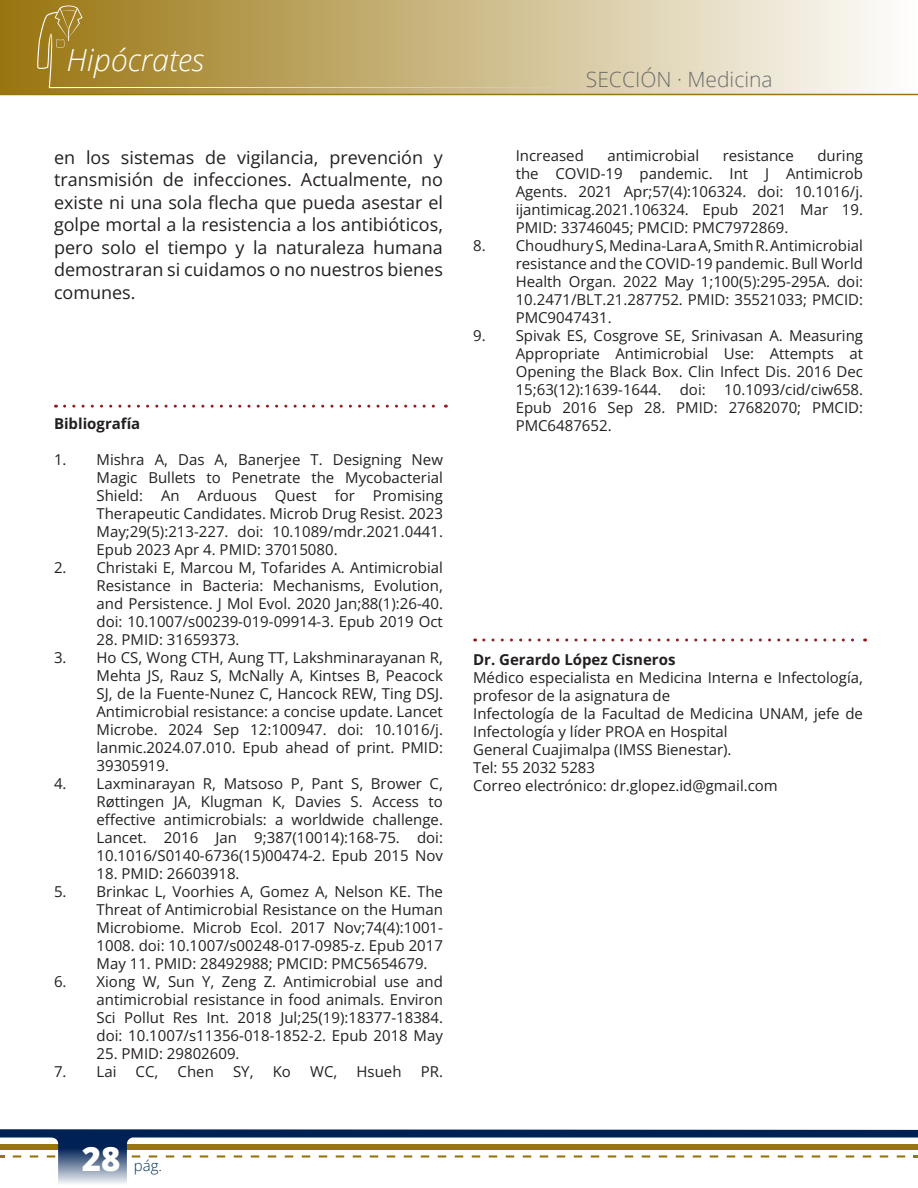
<style>
.page{position:relative;width:918px;height:1188px;background:#fff}
.page>*{position:absolute;margin:0;border:0;box-sizing:border-box;transform-origin:0 0}
.t1{font:italic 300 30.45px "Open Sans";color:#fff}
.t2{font:300 21px "Open Sans";color:#6d6d6d}
.t3{font:18px/22.5px "Open Sans";color:#231f20;text-align:justify}
.t4{font:15px/18px "Open Sans";color:#231f20;text-align:justify}
.t5{font:700 15px "Open Sans";color:#231f20}
.t6{font:300 15px "Open Sans";color:#00365f}
.s1{font-weight:800;font-size:33px;color:#fff}
</style>
<div class="page">
<div style="left:0;top:0;width:918px;height:94px;background:linear-gradient(to right,#99750f,#fefefd)"></div>
<svg style="left:37px;top:6px;width:537px;height:82px;background:#bba460"></svg>
<hr style="left:0;top:94px;width:918px;height:1px;background:#99750f">
<svg style="left:0;top:1129px;width:914px;height:55px"></svg>
<hr style="left:917px;top:0;width:1px;height:94px;background:#fefefd">
<svg style="left:914px;top:1129px;width:4px;height:29px"></svg>
<svg style="left:65px;top:405px;width:381px;height:3px"></svg>
<svg style="left:484px;top:639px;width:382px;height:3px"></svg>
<h1 class="t1" style="left:67px;top:39px;width:139px">Hipócrates</h1>
<p class="t3" style="left:54px;top:146px;width:390px">en los sistemas de vigilancia, prevención y transmisión de infecciones. Actualmente, no existe ni una sola flecha que pueda asestar el golpe mortal a la resistencia a los antibióticos, pero solo el tiempo y la naturaleza humana demostraran si cuidamos o no nuestros bienes comunes.</p>
<p class="t5" style="left:54px;top:413px;width:88px">Bibliografía</p>
<p class="t4" style="left:97px;top:450px;width:348px;text-indent:-43px">1. Mishra A, Das A, Banerjee T. Designing New Magic Bullets to Penetrate the Mycobacterial Shield: An Arduous Quest for Promising Therapeutic Candidates. Microb Drug Resist. 2023<br>May;29(5):213-227. doi: 10.1089/mdr.2021.0441.<br>Epub 2023 Apr 4. PMID: 37015080.</p>
<p class="t4" style="left:97px;top:558px;width:348px;text-indent:-43px">2. Christaki E, Marcou M, Tofarides A. Antimicrobial Resistance in Bacteria: Mechanisms, Evolution, and Persistence. J Mol Evol. 2020 Jan;88(1):26-40. doi: 10.1007/s00239-019-09914-3. Epub 2019 Oct</p>
<p class="t4" style="left:97px;top:630px;width:145px">28. PMID: 31659373.</p>
<p class="t4" style="left:97px;top:648px;width:348px;text-indent:-43px">3. Ho CS, Wong CTH, Aung TT, Lakshminarayanan R, Mehta JS, Rauz S, McNally A, Kintses B, Peacock SJ, de la Fuente-Nunez C, Hancock REW, Ting DSJ.<br>Antimicrobial resistance: a concise update. Lancet Microbe. 2024 Sep 12:100947. doi: 10.1016/j. lanmic.2024.07.010. Epub ahead of print. PMID:<br>39305919.</p>
<p class="t4" style="left:97px;top:774px;width:348px;text-indent:-43px">4. Laxminarayan R, Matsoso P, Pant S, Brower C, Røttingen JA, Klugman K, Davies S. Access to effective antimicrobials: a worldwide challenge.<br>Lancet. 2016 Jan 9;387(10014):168-75. doi:<br>10.1016/S0140-6736(15)00474-2. Epub 2015 Nov</p>
<p class="t4" style="left:97px;top:864px;width:145px">18. PMID: 26603918.</p>
<p class="t4" style="left:97px;top:882px;width:348px;text-indent:-43px">5. Brinkac L, Voorhies A, Gomez A, Nelson KE. The Threat of Antimicrobial Resistance on the Human Microbiome. Microb Ecol. 2017 Nov;74(4):1001- 1008. doi: 10.1007/s00248-017-0985-z. Epub 2017<br>May 11. PMID: 28492988; PMCID: PMC5654679.</p>
<p class="t4" style="left:97px;top:972px;width:348px;text-indent:-43px">6. Xiong W, Sun Y, Zeng Z. Antimicrobial use and antimicrobial resistance in food animals. Environ Sci Pollut Res Int. 2018 Jul;25(19):18377-18384. doi: 10.1007/s11356-018-1852-2. Epub 2018 May</p>
<p class="t4" style="left:97px;top:1044px;width:145px">25. PMID: 29802609.</p>
<p class="t4" style="left:54px;top:1062px;width:64px">7. Lai</p>
<p class="t4" style="left:136px;top:1062px;width:24px">CC,</p>
<p class="t4" style="left:178px;top:1062px;width:38px">Chen</p>
<p class="t4" style="left:233px;top:1062px;width:22px">SY,</p>
<p class="t4" style="left:273px;top:1062px;width:20px">Ko</p>
<p class="t4" style="left:310px;top:1062px;width:29px">WC,</p>
<p class="t4" style="left:357px;top:1062px;width:47px">Hsueh</p>
<p class="t4" style="left:421px;top:1062px;width:24px">PR.</p>
<p class="t6" style="left:82px;top:1155px;width:82px"><span class="s1">28</span> pág.</p>
<h2 class="t2" style="left:586px;top:65px;width:188px">SECCIÓN · Medicina</h2>
<p class="t4" style="left:516px;top:146px;width:349px;text-indent:302px">during the COVID-19 pandemic. Int J Antimicrob Agents. 2021 Apr;57(4):106324. doi: 10.1016/j. ijantimicag.2021.106324. Epub 2021 Mar 19.<br>PMID: 33746045; PMCID: PMC7972869.</p>
<p class="t4" style="left:516px;top:236px;width:349px;text-indent:-43px">8. Choudhury S, Medina-Lara A, Smith R. Antimicrobial resistance and the COVID-19 pandemic. Bull World Health Organ. 2022 May 1;100(5):295-295A. doi:<br>10.2471/BLT.21.287752. PMID: 35521033; PMCID:<br>PMC9047431.</p>
<p class="t4" style="left:516px;top:326px;width:349px;text-indent:-43px">9. Spivak ES, Cosgrove SE, Srinivasan A. Measuring Appropriate Antimicrobial Use: Attempts at Opening the Black Box. Clin Infect Dis. 2016 Dec 15;63(12):1639-1644. doi: 10.1093/cid/ciw658.<br>Epub 2016 Sep 28. PMID: 27682070; PMCID:<br>PMC6487652.</p>
<p class="t4" style="left:516px;top:146px;width:70px">Increased</p>
<p class="t4" style="left:607px;top:146px;width:93px">antimicrobial</p>
<p class="t4" style="left:723px;top:146px;width:73px">resistance</p>
<p class="t5" style="left:473px;top:649px;width:204px">Dr. Gerardo López Cisneros</p>
<p class="t4" style="left:473px;top:668px;width:391px">Médico especialista en Medicina Interna e Infectología, profesor de la asignatura de</p>
<p class="t4" style="left:473px;top:704px;width:391px">Infectología de la Facultad de Medicina UNAM, jefe de<br>Infectología y líder PROA en Hospital</p>
<p class="t4" style="left:473px;top:740px;width:260px">General Cuajimalpa (IMSS Bienestar).</p>
<p class="t4" style="left:473px;top:758px;width:123px">Tel: 55 2032 5283</p>
<p class="t4" style="left:473px;top:776px;width:306px">Correo electrónico: dr.glopez.id@gmail.com</p>
</div>
